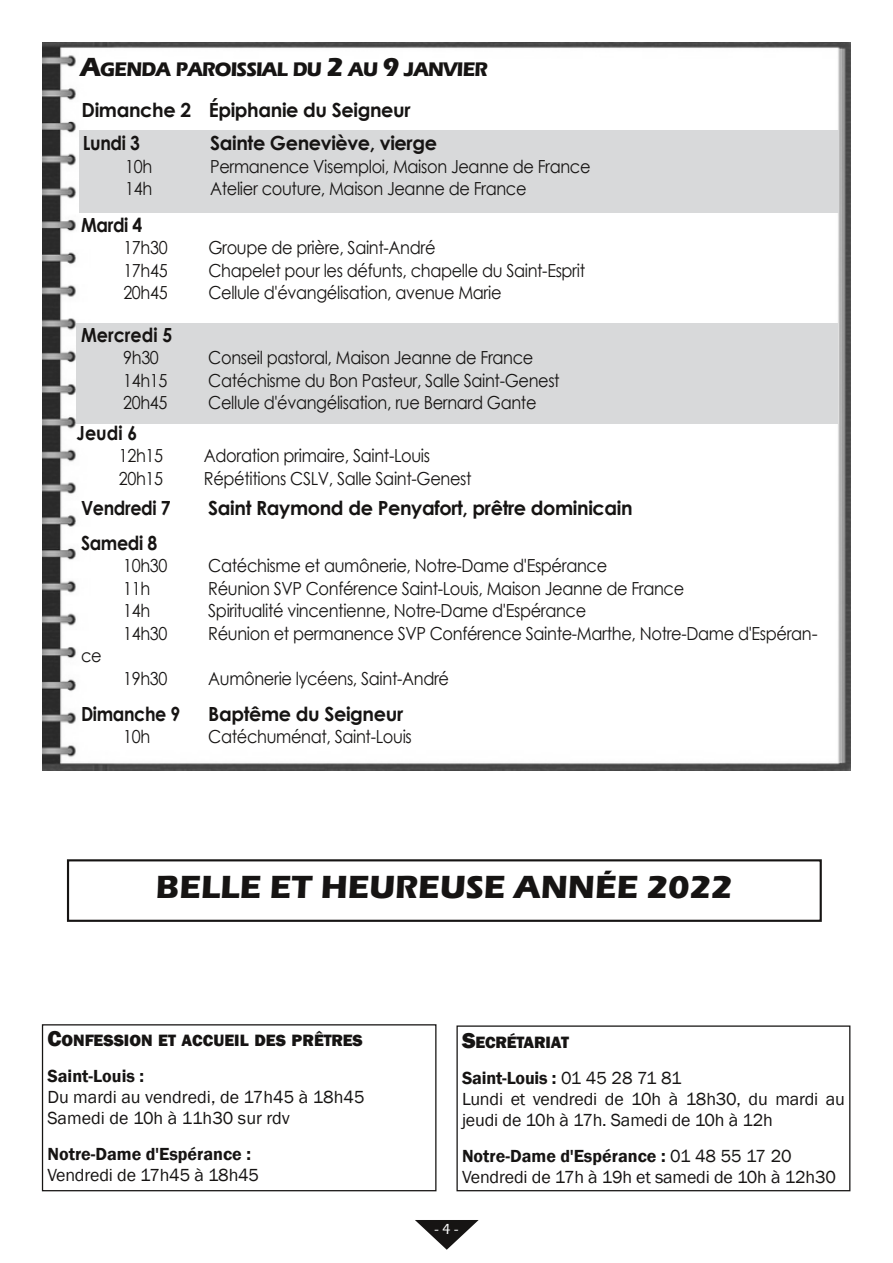
<style>
.page{position:relative;width:893px;height:1263px;background:#fff}
.page>*{position:absolute;margin:0;border:0;box-sizing:border-box;transform-origin:0 0}
.t1{font:700 33px "Eras ITC";color:#161413}
.t2{font:700 20.25px "Eras ITC";letter-spacing:-.04em;color:#161413;scale:.95 1}
.t3{font:700 19.5px/33.2px "Century Gothic";letter-spacing:-.02em;color:#161413}
.t4{font:700 19.5px "Century Gothic";letter-spacing:-.02em;color:#161413;scale:.9 1}
.t5{font:700 19.5px "Century Gothic";color:#161413;scale:.9 1}
.t6{font:18px "Century Gothic";letter-spacing:-.02em;color:#161413;scale:.9 1}
.t7{font:18px/21px "Franklin Gothic";letter-spacing:-.01em;color:#161413}
.t8{font:600 18px "Franklin Gothic";color:#161413}
.t9{font:800 16.8px "Franklin Gothic";color:#161413}
.t10{font:500 15px "Eras ITC";color:#fff}
.s1{font-size:27px}
.s2{font-size:22.5px}
.s3{font-weight:600}
</style>
<div class="page">
<svg style="left:415px;top:1220px;width:64px;height:30px"></svg>
<img style="left:43px;top:43px;width:807px;height:727px">
<div style="left:456px;top:1025px;width:394px;height:166px;border:1px solid #161413"></div>
<div style="left:79px;top:130px;width:759px;height:82px;background:#d8d9da"></div>
<div style="left:77px;top:323px;width:761px;height:101px;background:#d8d9da"></div>
<div style="left:42px;top:1024px;width:394px;height:167px;border:1px solid #161413"></div>
<div style="left:67px;top:859px;width:755px;height:63px;border:2px solid #161413"></div>
<p class="t2" style="left:80px;top:57px;width:431px"><span class="s1">A</span>GENDA PAROISSIAL DU <span class="s1">2</span> AU <span class="s1">9</span> JANVIER</p>
<p class="t3" style="left:82px;top:93px;width:331px">Dimanche 2 Épiphanie du Seigneur<br>Lundi 3</p>
<p class="t3" style="left:210px;top:126px;width:228px">Sainte Geneviève, vierge</p>
<p class="t6" style="left:125px;top:155px;width:32px">10h</p>
<p class="t6" style="left:210px;top:155px;width:424px">Permanence Visemploi, Maison Jeanne de France</p>
<p class="t6" style="left:125px;top:177px;width:32px">14h</p>
<p class="t6" style="left:210px;top:177px;width:353px">Atelier couture, Maison Jeanne de France</p>
<p class="t4" style="left:81px;top:212px;width:69px">Mardi 4</p>
<p class="t6" style="left:123px;top:236px;width:51px">17h30</p>
<p class="t6" style="left:208px;top:236px;width:254px">Groupe de prière, Saint-André</p>
<p class="t6" style="left:123px;top:259px;width:51px">17h45</p>
<p class="t6" style="left:208px;top:259px;width:420px">Chapelet pour les défunts, chapelle du Saint-Esprit</p>
<p class="t6" style="left:123px;top:281px;width:51px">20h45</p>
<p class="t6" style="left:208px;top:281px;width:327px">Cellule d'évangélisation, avenue Marie</p>
<p class="t5" style="left:81px;top:322px;width:103px">Mercredi 5</p>
<p class="t6" style="left:123px;top:346px;width:41px">9h30</p>
<p class="t6" style="left:208px;top:346px;width:363px">Conseil pastoral, Maison Jeanne de France</p>
<p class="t6" style="left:123px;top:369px;width:51px">14h15</p>
<p class="t6" style="left:208px;top:369px;width:392px">Catéchisme du Bon Pasteur, Salle Saint-Genest</p>
<p class="t6" style="left:123px;top:391px;width:51px">20h45</p>
<p class="t6" style="left:208px;top:391px;width:366px">Cellule d'évangélisation, rue Bernard Gante</p>
<p class="t4" style="left:77px;top:420px;width:69px">Jeudi 6</p>
<p class="t6" style="left:119px;top:444px;width:51px">12h15</p>
<p class="t6" style="left:204px;top:444px;width:253px">Adoration primaire, Saint-Louis</p>
<p class="t6" style="left:119px;top:466px;width:51px">20h15</p>
<p class="t6" style="left:204px;top:466px;width:299px">Répétitions CSLV, Salle Saint-Genest</p>
<p class="t4" style="left:81px;top:495px;width:101px">Vendredi 7</p>
<p class="t3" style="left:208px;top:491px;width:426px">Saint Raymond de Penyafort, prêtre dominicain</p>
<p class="t4" style="left:81px;top:530px;width:86px">Samedi 8</p>
<p class="t6" style="left:123px;top:554px;width:51px">10h30</p>
<p class="t6" style="left:208px;top:554px;width:445px">Catéchisme et aumônerie, Notre-Dame d'Espérance</p>
<p class="t6" style="left:123px;top:576px;width:32px">11h</p>
<p class="t6" style="left:208px;top:576px;width:530px">Réunion SVP Conférence Saint-Louis, Maison Jeanne de France</p>
<p class="t6" style="left:123px;top:599px;width:32px">14h</p>
<p class="t6" style="left:208px;top:599px;width:421px">Spiritualité vincentienne, Notre-Dame d'Espérance</p>
<p class="t6" style="left:123px;top:621px;width:51px">14h30</p>
<p class="t6" style="left:208px;top:621px;width:679px">Réunion et permanence SVP Conférence Sainte-Marthe, Notre-Dame d'Espéran-</p>
<p class="t6" style="left:81px;top:644px;width:24px">ce</p>
<p class="t6" style="left:123px;top:666px;width:51px">19h30</p>
<p class="t6" style="left:208px;top:666px;width:269px">Aumônerie lycéens, Saint-André</p>
<p class="t4" style="left:81px;top:701px;width:112px">Dimanche 9</p>
<p class="t3" style="left:208px;top:696px;width:196px">Baptême du Seigneur</p>
<p class="t6" style="left:123px;top:725px;width:32px">10h</p>
<p class="t6" style="left:208px;top:725px;width:228px">Catéchuménat, Saint-Louis</p>
<h1 class="t1" style="left:156px;top:868px;width:578px">BELLE ET HEUREUSE ANNÉE 2022</h1>
<p class="t9" style="left:47px;top:1031px;width:317px"><span class="s2">C</span>ONFESSION ET ACCUEIL DES PRÊTRES</p>
<p class="t8" style="left:47px;top:1066px;width:98px">Saint-Louis :</p>
<p class="t7" style="left:47px;top:1086px;width:319px">Du mardi au vendredi, de 17h45 à 18h45<br>Samedi de 10h à 11h30 sur rdv</p>
<p class="t8" style="left:47px;top:1144px;width:205px">Notre-Dame d'Espérance :</p>
<p class="t7" style="left:47px;top:1164px;width:213px">Vendredi de 17h45 à 18h45</p>
<p class="t9" style="left:462px;top:1032px;width:109px"><span class="s2">S</span>ECRÉTARIAT</p>
<p class="t7" style="left:462px;top:1067px;width:384px"><span class="s3">Saint-Louis :</span> 01 45 28 71 81<br>Lundi et vendredi de 10h à 18h30, du mardi au jeudi de 10h à 17h. Samedi de 10h à 12h</p>
<p class="t7" style="left:462px;top:1145px;width:375px"><span class="s3">Notre-Dame d'Espérance :</span> 01 48 55 17 20<br>Vendredi de 17h à 19h et samedi de 10h à 12h30</p>
<p class="t10" style="left:435px;top:1221px;width:25px">-4-</p>
</div>
